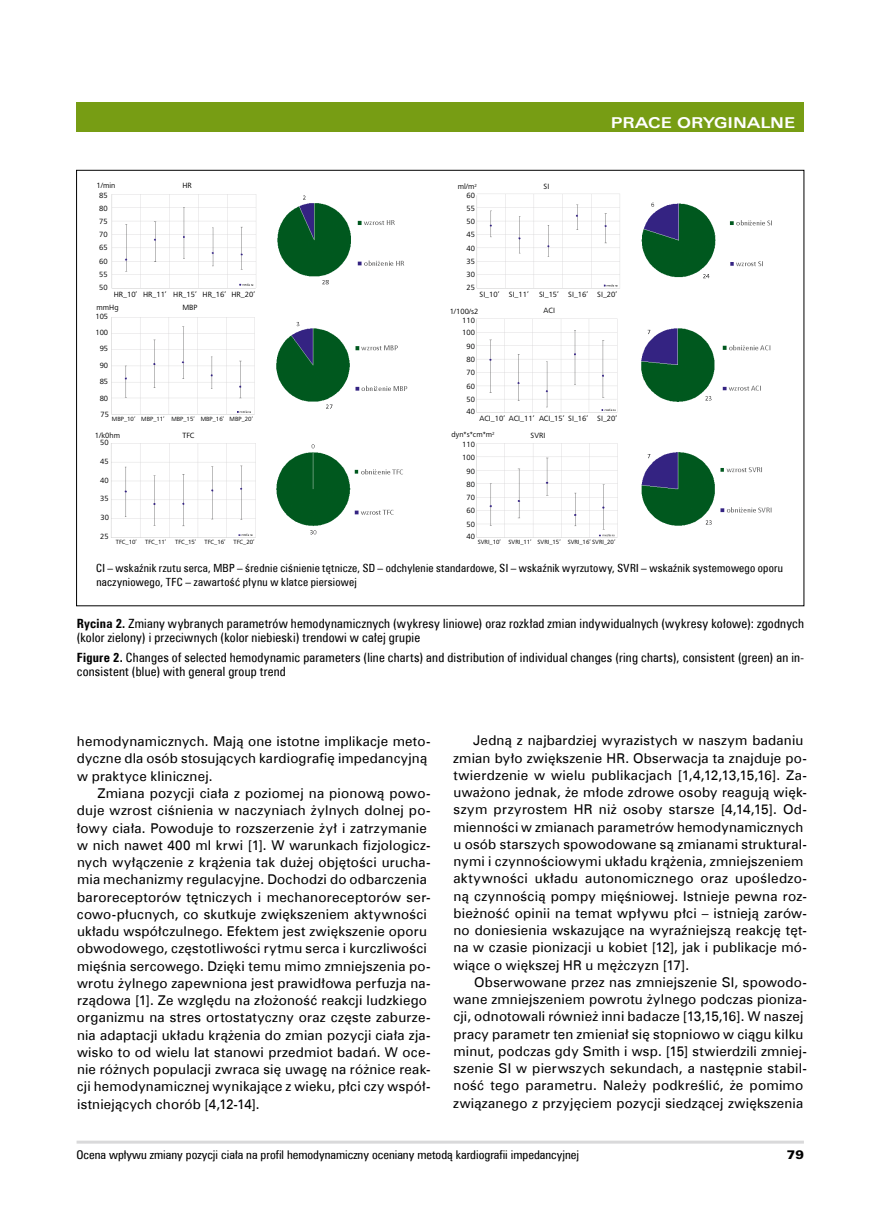
<style>
.page{position:relative;width:872px;height:1212px;background:#fff}
.page>*{position:absolute;margin:0;border:0;box-sizing:border-box;transform-origin:0 0}
.t1{font:15px "Zurich Ex EU Bold";letter-spacing:.015em;color:#fff}
.t2{font:13.5px/17.2px "Zurich EU";letter-spacing:.015em;color:#000}
.t3{font:12.75px/14.2px "Zurich Cn EU Normal";letter-spacing:.02em;color:#000}
.t4{font:12px "Zurich Cn EU Normal";color:#000;scale:1.04 1}
.t5{font:11.25px/14.2px "Zurich Cn EU Normal";letter-spacing:.02em;color:#000}
.t6{font:11.25px "Zurich Blk PL";color:#000;scale:1.04 1}
.t7{font:7.8px/13.4px "Frutiger Next LTW1 G";color:#000;text-align:justify}
.t8{font:6.3px "Frutiger Next LTW1 G";color:#000}
.s1{font-family:"Zurich Cn EU Bold"}
</style>
<div class="page">
<hr style="left:77px;top:1140px;width:727px;height:3px;background:#d9d9da">
<div style="left:77px;top:102px;width:727px;height:30px;background:#779d14"></div>
<img style="left:111px;top:193px;width:661px;height:345px">
<p class="t7" style="left:97px;top:179px;width:20px">1/min</p>
<p class="t7" style="left:182px;top:179px;width:11px">HR</p>
<p class="t7" style="left:458px;top:180px;width:21px">ml/m<sup>2</sup></p>
<p class="t7" style="left:543px;top:180px;width:7px">SI</p>
<p class="t1" style="left:611px;top:113px;width:186px">PRACE ORYGINALNE</p>
<p class="t7" style="left:99px;top:188px;width:10px">85<br>80<br>75</p>
<p class="t7" style="left:99px;top:228px;width:10px">70<br>65<br>60<br>55</p>
<p class="t7" style="left:99px;top:280px;width:10px">50</p>
<p class="t7" style="left:466px;top:188px;width:10px">60<br>55<br>50</p>
<p class="t7" style="left:466px;top:228px;width:10px">45<br>40<br>35<br>30</p>
<p class="t7" style="left:466px;top:280px;width:10px">25</p>
<p class="t7" style="left:114px;top:288px;width:143px">HR_10’ HR_11’ HR_15’ HR_16’ HR_20’</p>
<p class="t7" style="left:479px;top:288px;width:51px">SI_10’ SI_11’</p>
<p class="t7" style="left:539px;top:288px;width:80px">SI_15’ SI_16’ SI_20’</p>
<p class="t7" style="left:97px;top:301px;width:24px">mmHg</p>
<p class="t7" style="left:182px;top:301px;width:17px">MBP</p>
<p class="t7" style="left:95px;top:308px;width:15px;line-height:16.4px;text-align:right">105<br>100<br>95<br>90<br>85<br>80<br>75</p>
<p class="t7" style="left:100px;top:436px;width:10px">50</p>
<p class="t7" style="left:100px;top:455px;width:10px">45</p>
<p class="t7" style="left:100px;top:473px;width:10px">40</p>
<p class="t7" style="left:100px;top:492px;width:10px">35</p>
<p class="t7" style="left:100px;top:511px;width:10px">30</p>
<p class="t7" style="left:100px;top:529px;width:10px">25</p>
<p class="t8" style="left:112px;top:415px;width:143px">MBP_10’ MBP_11’ MBP_15’ MBP_16’ MBP_20’</p>
<p class="t7" style="left:95px;top:429px;width:27px">1/k0hm</p>
<p class="t7" style="left:182px;top:428px;width:14px">TFC</p>
<p class="t8" style="left:116px;top:538px;width:23px">TFC_10’</p>
<p class="t8" style="left:145px;top:538px;width:23px">TFC_11’</p>
<p class="t8" style="left:175px;top:538px;width:23px">TFC_15’</p>
<p class="t8" style="left:205px;top:538px;width:52px">TFC_16’ TFC_20’</p>
<p class="t7" style="left:449px;top:304px;width:30px">1/100/s2</p>
<p class="t7" style="left:543px;top:304px;width:13px">ACI</p>
<p class="t7" style="left:462px;top:313px;width:14px;text-align:center">110<br>100<br>90</p>
<p class="t7" style="left:466px;top:352px;width:10px">80<br>70<br>60<br>50</p>
<p class="t7" style="left:466px;top:405px;width:10px">40</p>
<p class="t7" style="left:479px;top:412px;width:139px">ACI_10’ ACI_11’ ACI_15’ SI_16’ SI_20’</p>
<p class="t7" style="left:451px;top:428px;width:45px">dyn*s*cm*m<sup>2</sup></p>
<p class="t7" style="left:462px;top:438px;width:14px">110</p>
<p class="t7" style="left:530px;top:428px;width:16px">SVRI</p>
<p class="t7" style="left:462px;top:451px;width:14px;text-align:center">100<br>90</p>
<p class="t7" style="left:466px;top:477px;width:10px">80<br>70<br>60<br>50</p>
<p class="t7" style="left:466px;top:530px;width:10px">40</p>
<p class="t8" style="left:478px;top:538px;width:139px">SVRI_10’ SVRI_11’ SVRI_15’ SVRI_16’ SVRI_20’</p>
<p class="t5" style="left:96px;top:560px;width:688px">CI – wskaźnik rzutu serca, MBP – średnie ciśnienie tętnicze, SD – odchylenie standardowe, SI – wskaźnik wyrzutowy, SVRI – wskaźnik systemowego oporu naczyniowego, TFC – zawartość płynu w klatce piersiowej</p>
<p class="t3" style="left:77px;top:616px;width:729px"><span class="s1">Rycina 2.</span> Zmiany wybranych parametrów hemodynamicznych (wykresy liniowe) oraz rozkład zmian indywidualnych (wykresy kołowe): zgodnych (kolor zielony) i przeciwnych (kolor niebieski) trendowi w całej grupie</p>
<p class="t3" style="left:77px;top:650px;width:729px"><span class="s1">Figure 2.</span> Changes of selected hemodynamic parameters (line charts) and distribution of individual changes (ring charts), consistent (green) an in‑ consistent (blue) with general group trend</p>
<p class="t2" style="left:77px;top:733px;width:355px">hemodynamicznych. Mają one istotne implikacje meto&shy;dyczne dla osób stosujących kardiografię impedancyjną w praktyce klinicznej.</p>
<p class="t2" style="left:77px;top:784px;width:355px;text-indent:21px">Zmiana pozycji ciała z poziomej na pionową powo&shy;duje wzrost ciśnienia w naczyniach żylnych dolnej po&shy;łowy ciała. Powoduje to rozszerzenie żył i zatrzymanie w nich nawet 400 ml krwi [1]. W warunkach fizjologicz&shy;nych wyłączenie z krążenia tak dużej objętości urucha&shy;mia mechanizmy regulacyjne. Dochodzi do odbarczenia baroreceptorów tętniczych i mechanoreceptorów ser&shy;cowo‑płucnych, co skutkuje zwiększeniem aktywności układu współczulnego. Efektem jest zwiększenie oporu obwodowego, częstotliwości rytmu serca i kurczliwości mięśnia sercowego. Dzięki temu mimo zmniejszenia po&shy;wrotu żylnego zapewniona jest prawidłowa perfuzja na&shy;rządowa [1]. Ze względu na złożoność reakcji ludzkiego organizmu na stres ortostatyczny oraz częste zaburze&shy;nia adaptacji układu krążenia do zmian pozycji ciała zja&shy;wisko to od wielu lat stanowi przedmiot badań. W oce&shy;nie różnych populacji zwraca się uwagę na różnice reak&shy;cji hemodynamicznej wynikające z wieku, płci czy współ&shy;istniejących chorób [4,12-14].</p>
<p class="t2" style="left:453px;top:732px;width:355px;text-indent:20px">Jedną z najbardziej wyrazistych w naszym badaniu zmian było zwiększenie HR. Obserwacja ta znajduje po&shy;twierdzenie w wielu publikacjach [1,4,12,13,15,16]. Za&shy;uważono jednak, że młode zdrowe osoby reagują więk&shy;szym przyrostem HR niż osoby starsze [4,14,15]. Od&shy;mienności w zmianach parametrów hemodynamicznych u osób starszych spowodowane są zmianami struktural&shy;nymi i czynnościowymi układu krążenia, zmniejszeniem aktywności układu autonomicznego oraz upośledzo&shy;ną czynnością pompy mięśniowej. Istnieje pewna roz&shy;bieżność opinii na temat wpływu płci – istnieją zarów&shy;no doniesienia wskazujące na wyraźniejszą reakcję tęt&shy;na w czasie pionizacji u kobiet [12], jak i publikacje mó&shy;wiące o większej HR u mężczyzn [17].</p>
<p class="t2" style="left:453px;top:973px;width:355px;text-indent:21px">Obserwowane przez nas zmniejszenie SI, spowodo&shy;wane zmniejszeniem powrotu żylnego podczas pioniza&shy;cji, odnotowali również inni badacze [13,15,16]. W naszej pracy parametr ten zmieniał się stopniowo w ciągu kilku minut, podczas gdy Smith i wsp. [15] stwierdzili zmniej&shy;szenie SI w pierwszych sekundach, a następnie stabil&shy;ność tego parametru. Należy podkreślić, że pomimo związanego z przyjęciem pozycji siedzącej zwiększenia</p>
<p class="t4" style="left:77px;top:1147px;width:485px">Ocena wpływu zmiany pozycji ciała na profil hemodynamiczny oceniany metodą kardiografii impedancyjnej</p>
<p class="t6" style="left:787px;top:1147px;width:18px">79</p>
</div>
